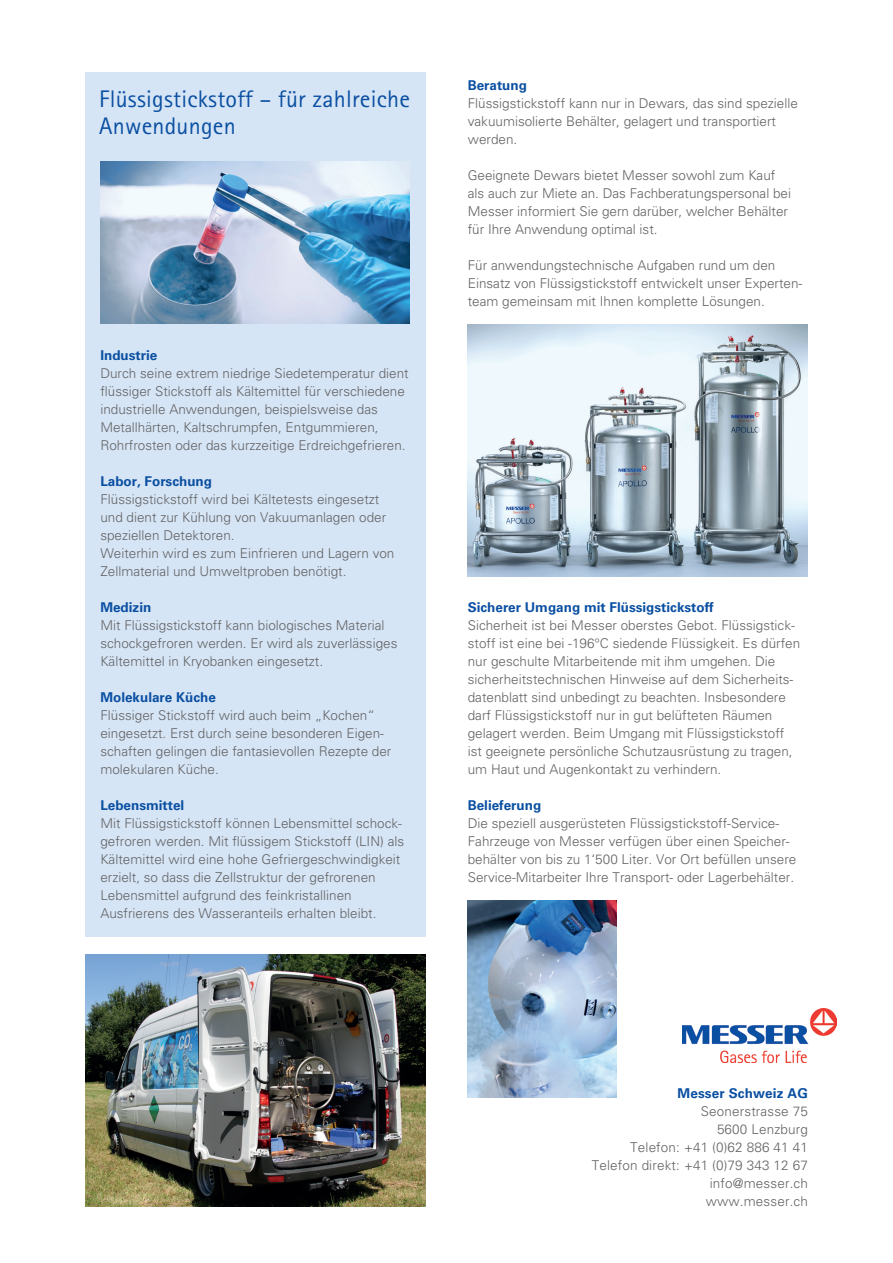
<style>
.page{position:relative;width:893px;height:1263px;background:#fff}
.page>*{position:absolute;margin:0;border:0;box-sizing:border-box;transform-origin:0 0}
.t1{font:24px/27px "Rotis Sans Serif";letter-spacing:.01em;color:#0a4fa2}
.t2{font:300 13.5px/18px "Univers LTCE";color:#636366}
.t3{font:700 13.5px "Univers LTCE";color:#0a4fa2}
</style>
<div class="page">
<div style="left:85px;top:72px;width:340px;height:864px;background:#d6e5f5"></div>
<img style="left:101px;top:162px;width:309px;height:162px">
<img style="left:468px;top:324px;width:340px;height:252px">
<img style="left:468px;top:900px;width:149px;height:198px">
<img style="left:682px;top:1009px;width:155px;height:53px">
<img style="left:85px;top:954px;width:340px;height:252px">
<h1 class="t1" style="left:99px;top:85px;width:312px">Flüssigstickstoff – für zahlreiche<br>Anwendungen</h1>
<p class="t3" style="left:100px;top:347px;width:59px">Industrie</p>
<p class="t2" style="left:100px;top:364px;width:310px">Durch seine extrem niedrige Siedetemperatur dient flüssiger Stickstoff als Kältemittel für verschiedene industrielle Anwendungen, beispielsweise das Metallhärten, Kaltschrumpfen, Entgummieren, Rohrfrosten oder das kurzzeitige Erdreichgefrieren.</p>
<p class="t3" style="left:100px;top:473px;width:113px">Labor, Forschung</p>
<p class="t2" style="left:100px;top:490px;width:296px">Flüssigstickstoff wird bei Kältetests eingesetzt und dient zur Kühlung von Vakuumanlagen oder speziellen Detektoren.<br>Weiterhin wird es zum Einfrieren und Lagern von Zellmaterial und Umweltproben benötigt.</p>
<p class="t3" style="left:100px;top:599px;width:53px">Medizin</p>
<p class="t2" style="left:100px;top:616px;width:299px">Mit Flüssigstickstoff kann biologisches Material schockgefroren werden. Er wird als zuverlässiges<br>Kältemittel in Kryobanken eingesetzt.</p>
<p class="t3" style="left:100px;top:689px;width:117px">Molekulare Küche</p>
<p class="t2" style="left:100px;top:706px;width:293px">Flüssiger Stickstoff wird auch beim „Kochen“ eingesetzt. Erst durch seine besonderen Eigen&shy;schaften gelingen die fantasievollen Rezepte der molekularen Küche.</p>
<p class="t3" style="left:100px;top:797px;width:86px">Lebensmittel</p>
<p class="t2" style="left:100px;top:814px;width:305px">Mit Flüssigstickstoff können Lebensmittel schock&shy;gefroren werden. Mit flüssigem Stickstoff (LIN) als Kältemittel wird eine hohe Gefriergeschwindigkeit erzielt, so dass die Zellstruktur der gefrorenen Lebensmittel aufgrund des feinkristallinen Ausfrierens des Wasseranteils erhalten bleibt.</p>
<p class="t3" style="left:468px;top:77px;width:61px">Beratung</p>
<p class="t2" style="left:468px;top:94px;width:332px">Flüssigstickstoff kann nur in Dewars, das sind spezielle vakuumisolierte Behälter, gelagert und transportiert werden.</p>
<p class="t2" style="left:468px;top:166px;width:325px">Geeignete Dewars bietet Messer sowohl zum Kauf als auch zur Miete an. Das Fachberatungspersonal bei Messer informiert Sie gern darüber, welcher Behälter für Ihre Anwendung optimal ist.</p>
<p class="t2" style="left:468px;top:256px;width:336px">Für anwendungstechnische Aufgaben rund um den<br>Einsatz von Flüssigstickstoff entwickelt unser Experten&shy;team gemeinsam mit Ihnen komplette Lösungen.</p>
<p class="t3" style="left:468px;top:599px;width:248px">Sicherer Umgang mit Flüssigstickstoff</p>
<p class="t2" style="left:468px;top:616px;width:334px">Sicherheit ist bei Messer oberstes Gebot. Flüssigstick&shy;stoff ist eine bei -196°C siedende Flüssigkeit. Es dürfen nur geschulte Mitarbeitende mit ihm umgehen. Die sicherheitstechnischen Hinweise auf dem Sicherheits&shy;datenblatt sind unbedingt zu beachten. Insbesondere darf Flüssigstickstoff nur in gut belüfteten Räumen gelagert werden. Beim Umgang mit Flüssigstickstoff ist geeignete persönliche Schutzausrüstung zu tragen, um Haut und Augenkontakt zu verhindern.</p>
<p class="t3" style="left:468px;top:797px;width:75px">Belieferung</p>
<p class="t2" style="left:468px;top:814px;width:330px">Die speziell ausgerüsteten Flüssigstickstoff-Service-Fahrzeuge von Messer verfügen über einen Speicher&shy;behälter von bis zu 1‘500 Liter. Vor Ort befüllen unsere Service-Mitarbeiter Ihre Transport- oder Lagerbehälter.</p>
<p class="t3" style="left:677px;top:1085px;width:132px">Messer Schweiz AG</p>
<p class="t2" style="left:592px;top:1102px;width:218px;text-align:right">Seonerstrasse 75<br>5600 Lenzburg<br>Telefon: +41 (0)62 886 41 41<br>Telefon direkt: +41 (0)79 343 12 67 info@messer.ch<br>www.messer.ch</p>
</div>
